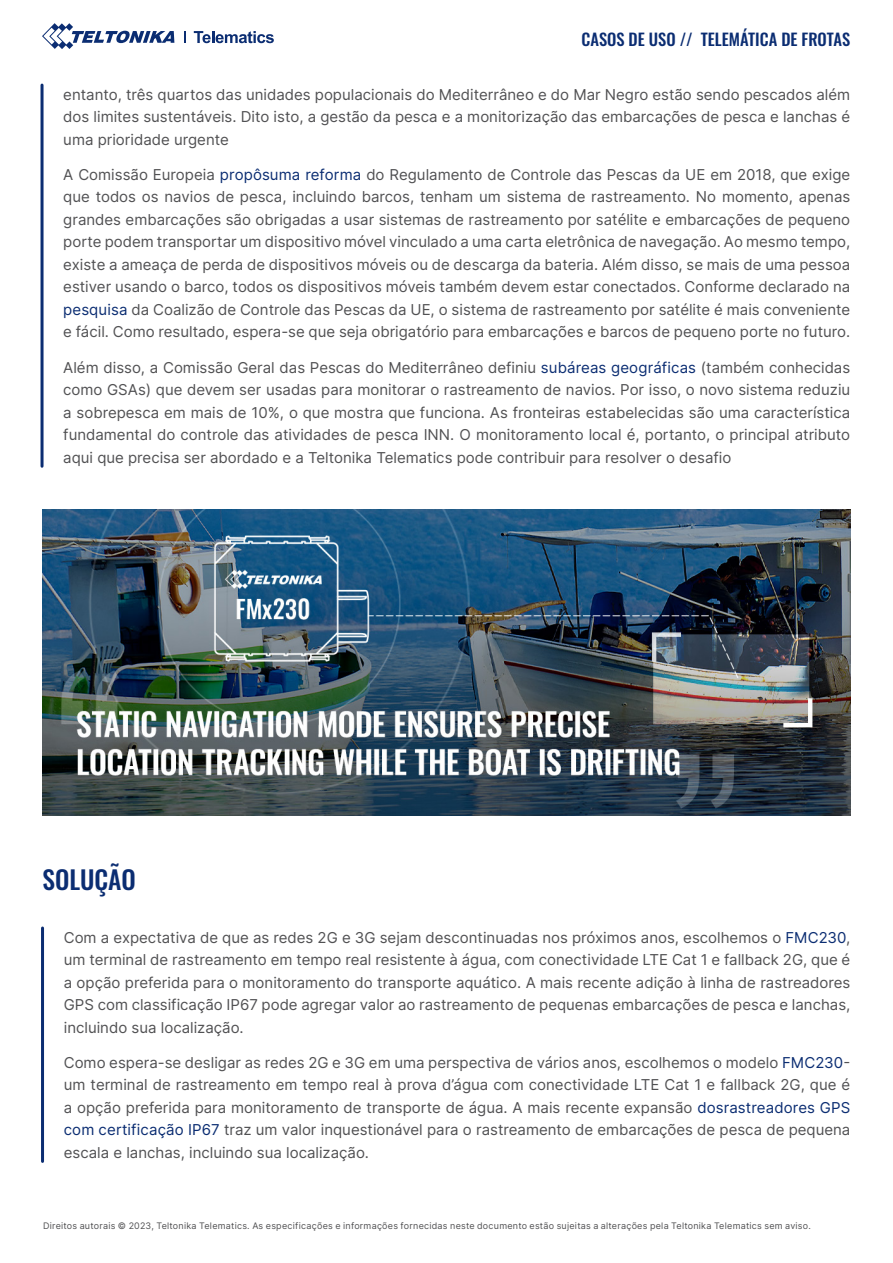
<style>
.page{position:relative;width:893px;height:1263px;background:#fff}
.page>*{position:absolute;margin:0;border:0;box-sizing:border-box;transform-origin:0 0}
.t1{font:500 25.5px "Oswald";color:#0b2d72}
.t2{font:500 16.5px "Oswald";color:#0b2d72}
.t3{font:15px/22.5px "Inter";color:#515153;text-align:justify}
.t4{font:9px "Inter";letter-spacing:.025em;color:#515153}
.s1{color:#0b2d72}
</style>
<div class="page">
<svg style="left:184px;top:31px;width:1px;height:12px"></svg>
<svg style="left:42px;top:23px;width:132px;height:26px"></svg>
<svg style="left:194px;top:31px;width:80px;height:12px"></svg>
<hr style="left:41px;top:928px;width:3px;height:233px;background:#0b2d72">
<img style="left:43px;top:510px;width:808px;height:306px">
<hr style="left:41px;top:85px;width:3px;height:381px;background:#0b2d72">
<p class="t2" style="left:582px;top:30px;width:270px">CASOS DE USO // TELEMÁTICA DE FROTAS</p>
<p class="t3" style="left:63px;top:83px;width:788px">entanto, três quartos das unidades populacionais do Mediterrâneo e do Mar Negro estão sendo pescados além dos limites sustentáveis. Dito isto, a gestão da pesca e a monitorização das embarcações de pesca e lanchas é uma prioridade urgente</p>
<p class="t3" style="left:63px;top:163px;width:789px">A Comissão Europeia <span class="s1">propôsuma reforma</span> do Regulamento de Controle das Pescas da UE em 2018, que exige que todos os navios de pesca, incluindo barcos, tenham um sistema de rastreamento. No momento, apenas grandes embarcações são obrigadas a usar sistemas de rastreamento por satélite e embarcações de pequeno porte podem transportar um dispositivo móvel vinculado a uma carta eletrônica de navegação. Ao mesmo tempo, existe a ameaça de perda de dispositivos móveis ou de descarga da bateria. Além disso, se mais de uma pessoa estiver usando o barco, todos os dispositivos móveis também devem estar conectados. Conforme declarado na <span class="s1">pesquisa</span> da Coalizão de Controle das Pescas da UE, o sistema de rastreamento por satélite é mais conveniente e fácil. Como resultado, espera-se que seja obrigatório para embarcações e barcos de pequeno porte no futuro.</p>
<p class="t3" style="left:63px;top:356px;width:788px">Além disso, a Comissão Geral das Pescas do Mediterrâneo definiu <span class="s1">subáreas geográficas</span> (também conhecidas como GSAs) que devem ser usadas para monitorar o rastreamento de navios. Por isso, o novo sistema reduziu a sobrepesca em mais de 10%, o que mostra que funciona. As fronteiras estabelecidas são uma característica fundamental do controle das atividades de pesca INN. O monitoramento local é, portanto, o principal atributo aqui que precisa ser abordado e a Teltonika Telematics pode contribuir para resolver o desafio</p>
<h1 class="t1" style="left:43px;top:866px;width:95px">SOLUÇÃO</h1>
<p class="t3" style="left:64px;top:925px;width:788px">Com a expectativa de que as redes 2G e 3G sejam descontinuadas nos próximos anos, escolhemos o <span class="s1">FMC230</span>, um terminal de rastreamento em tempo real resistente à água, com conectividade LTE Cat 1 e fallback 2G, que é a opção preferida para o monitoramento do transporte aquático. A mais recente adição à linha de rastreadores GPS com classificação IP67 pode agregar valor ao rastreamento de pequenas embarcações de pesca e lanchas, incluindo sua localização.</p>
<p class="t3" style="left:64px;top:1051px;width:788px">Como espera-se desligar as redes 2G e 3G em uma perspectiva de vários anos, escolhemos o modelo <span class="s1">FMC230</span>- um terminal de rastreamento em tempo real à prova d’água com conectividade LTE Cat 1 e fallback 2G, que é a opção preferida para monitoramento de transporte de água. A mais recente expansão <span class="s1">dosrastreadores GPS com certificação IP67</span> traz um valor inquestionável para o rastreamento de embarcações de pesca de pequena escala e lanchas, incluindo sua localização.</p>
<p class="t4" style="left:43px;top:1219px;width:769px">Direitos autorais © 2023, Teltonika Telematics. As especificações e informações fornecidas neste documento estão sujeitas a alterações pela Teltonika Telematics sem aviso.</p>
</div>
